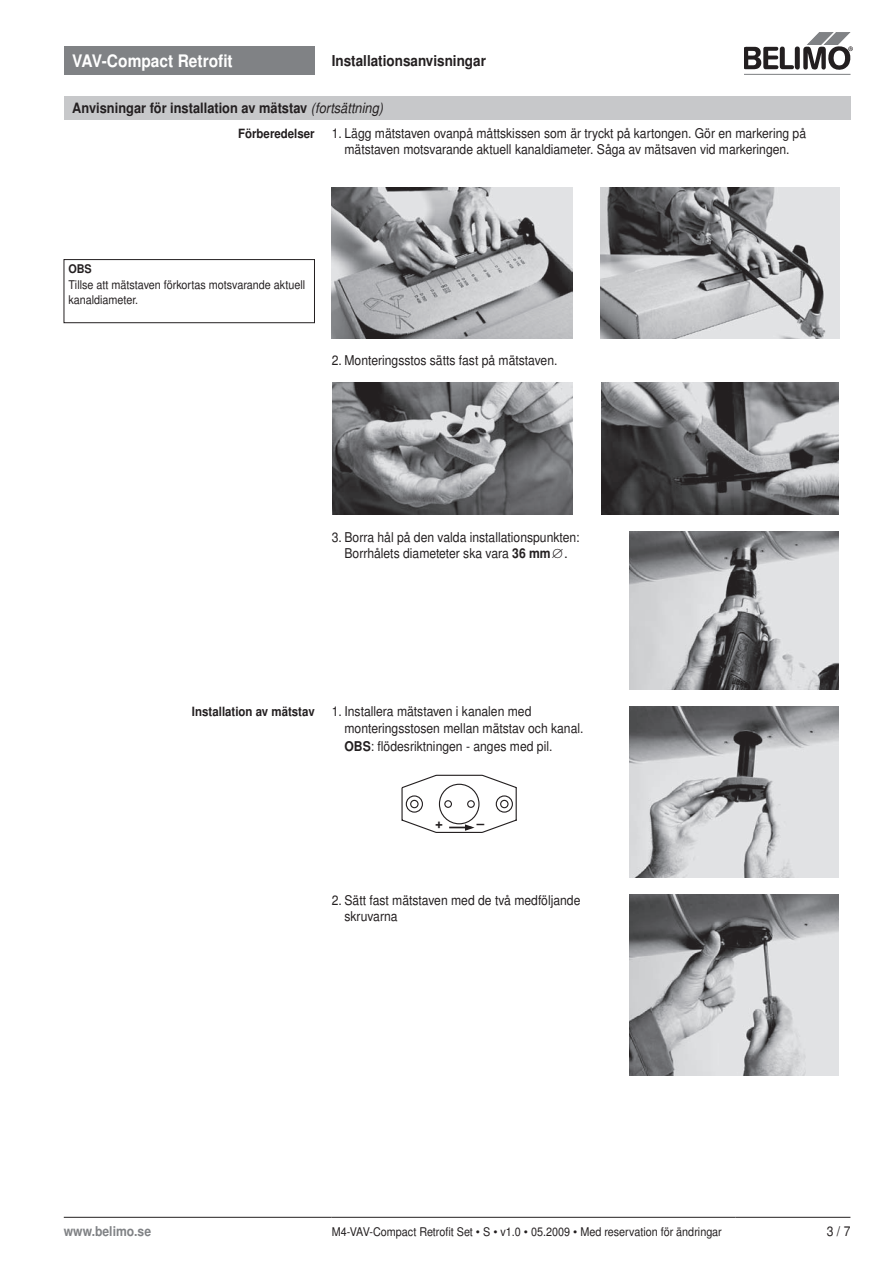
<style>
.page{position:relative;width:893px;height:1263px;background:#fff}
.page>*{position:absolute;margin:0;border:0;box-sizing:border-box;transform-origin:0 0}
.t1{font:700 17.25px "Nimbus Sans BEL";color:#fff;scale:.9 1}
.t2{font:700 15px "Nimbus Sans BEL";color:#231f20;scale:.9 1}
.t3{font:700 14.25px "Nimbus Sans BEL";color:#231f20;scale:.9 1}
.t4{font:13.5px/16.2px "Nimbus Sans BEL";color:#231f20;text-align:center;scale:.9 1}
.t5{font:700 13.5px "Nimbus Sans BEL";color:#808285;scale:.9 1}
.t6{font:700 13.5px "Nimbus Sans BEL";color:#231f20}
.t7{font:700 12.75px "Nimbus Sans BEL";color:#231f20;scale:.9 1}
.t8{font:12px/14.4px "Nimbus Sans BEL";color:#231f20;scale:.9 1}
.t9{font:700 12px "Nimbus Sans BEL";color:#231f20;scale:.9 1}
.s1{font-weight:400;font-style:italic}
.s2{font-weight:700}
</style>
<div class="page">
<div style="left:64px;top:47px;width:251px;height:28px;background:#808285"></div>
<hr style="left:744px;top:74px;width:106px;height:1px;background:#808285">
<svg style="left:744px;top:32px;width:109px;height:38px"></svg>
<hr style="left:64px;top:1217px;width:268px;height:1px;background:#231f20">
<hr style="left:332px;top:1217px;width:404px;height:1px;background:#231f20">
<hr style="left:736px;top:1217px;width:114px;height:1px;background:#231f20">
<div style="left:64px;top:96px;width:786px;height:23px;background:#c7c8ca"></div>
<img style="left:332px;top:188px;width:240px;height:150px">
<img style="left:601px;top:188px;width:239px;height:150px">
<img style="left:332px;top:382px;width:241px;height:132px">
<img style="left:601px;top:382px;width:238px;height:132px">
<img style="left:629px;top:531px;width:210px;height:158px">
<img style="left:629px;top:706px;width:210px;height:171px">
<img style="left:629px;top:894px;width:210px;height:181px">
<div style="left:64px;top:259px;width:251px;height:64px;border:1px solid #231f20"></div>
<svg style="left:401px;top:775px;width:116px;height:58px"></svg>
<p class="t1" style="left:72px;top:51px;width:180px">VAV-Compact Retrofit</p>
<p class="t2" style="left:332px;top:52px;width:173px">Installationsanvisningar</p>
<p class="t3" style="left:72px;top:100px;width:347px">Anvisningar för installation av mätstav <span class="s1">(fortsättning)</span></p>
<p class="t7" style="left:238px;top:126px;width:86px">Förberedelser</p>
<p class="t4" style="left:332px;top:126px;width:529px">1. Lägg mätstaven ovanpå måttskissen som är tryckt på kartongen. Gör en markering på mätstaven motsvarande aktuell kanaldiameter. Såga av mätsaven vid markeringen.</p>
<p class="t9" style="left:68px;top:262px;width:28px">OBS</p>
<p class="t8" style="left:68px;top:278px;width:265px">Tillse att mätstaven förkortas motsvarande aktuell kanaldiameter.</p>
<p class="t4" style="left:332px;top:353px;width:252px">2. Monteringsstos sätts fast på mätstaven.</p>
<p class="t4" style="left:332px;top:529px;width:277px">3. Borra hål på den valda installationspunkten:<br>Borrhålets diameteter ska vara <span class="s2">36 mm</span>∅.</p>
<p class="t7" style="left:192px;top:704px;width:138px">Installation av mätstav</p>
<p class="t4" style="left:344px;top:704px;width:267px;text-align:left;text-indent:-13px">1. Installera mätstaven i kanalen med monteringsstosen mellan mätstav och kanal.</p>
<p class="t4" style="left:344px;top:738px;width:233px"><span class="s2">OBS</span>: flödesriktningen - anges med pil.</p>
<p class="t6" style="left:435px;top:814px;width:9px">+</p>
<p class="t6" style="left:477px;top:814px;width:9px">–</p>
<p class="t4" style="left:344px;top:892px;width:264px;text-align:left;text-indent:-13px">2. Sätt fast mätstaven med de två medföljande skruvarna</p>
<p class="t5" style="left:64px;top:1223px;width:99px">www.belimo.se</p>
<p class="t8" style="left:332px;top:1225px;width:435px">M4-VAV-Compact Retrofit Set • S • v1.0 • 05.2009 • Med reservation för ändringar</p>
<p class="t4" style="left:827px;top:1223px;width:28px">3 / 7</p>
</div>
